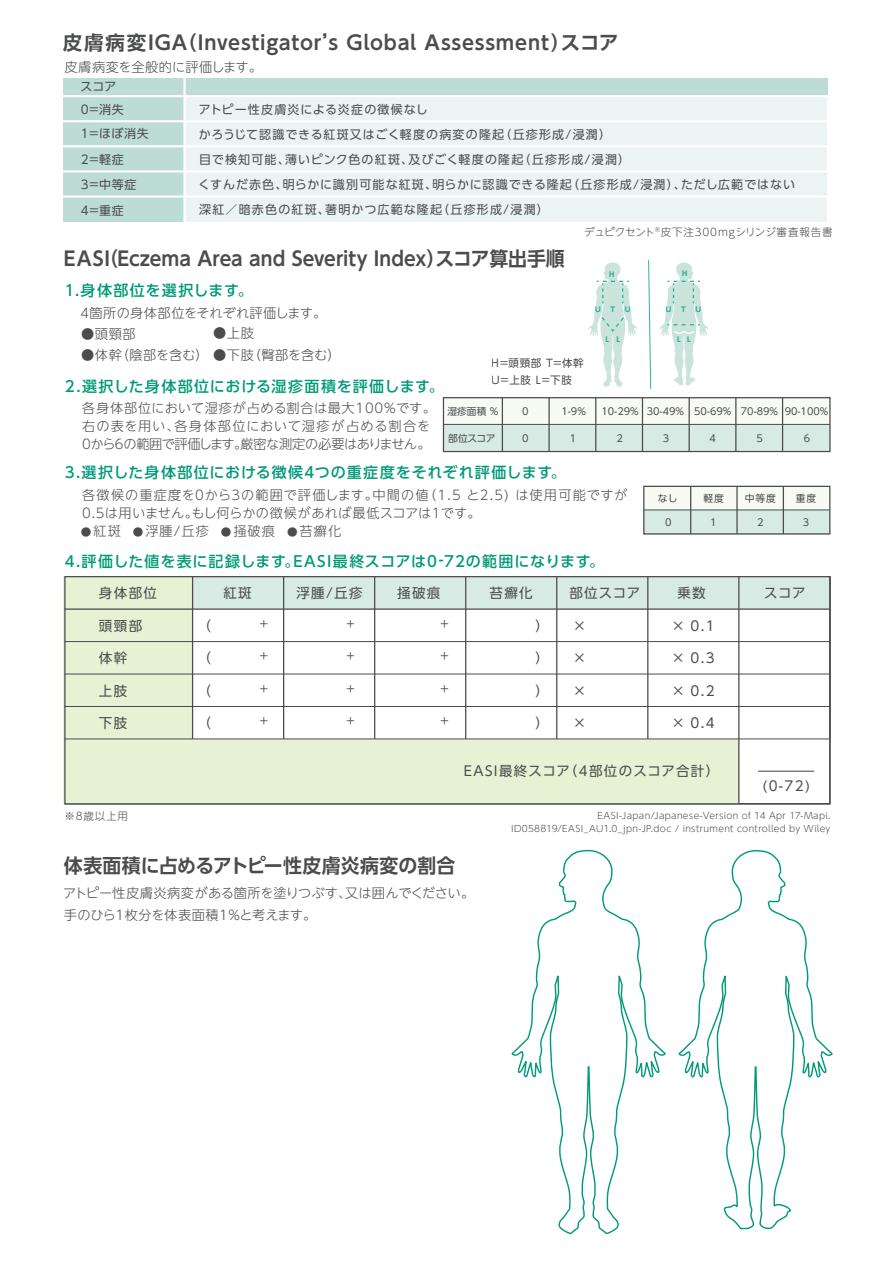
<style>
.page{position:relative;width:893px;height:1263px;background:#fff}
.page>*{position:absolute;margin:0;border:0;box-sizing:border-box;transform-origin:0 0}
.t1{font:700 19.5px "UD Shin Go Pro De";letter-spacing:.015em;color:#4b4c4d}
.t2{font:700 19.5px "UD Shin Go Pro De";letter-spacing:.04em;color:#4b4c4d}
.t3{font:500 15px "UD Shin Go Pro";letter-spacing:.065em;color:#009a77}
.t4{font:13.5px "UD Shin Go Pro";letter-spacing:.1em;color:#4b4c4d}
.t5{font:300 13.2px/18px "UD Shin Go NT Pro";letter-spacing:.025em;color:#4b4c4d}
.t6{font:300 13.2px/21.5px "UD Shin Go NT Pro";color:#4b4c4d}
.t7{font:300 13.2px "UD Shin Go Pro";letter-spacing:.08em;color:#4b4c4d}
.t8{font:12px/25px "UD Shin Go Pro";letter-spacing:.095em;color:#4b4c4d}
.t9{font:12px/25.7px "UD Shin Go Pro";letter-spacing:.06em;color:#4b4c4d}
.t10{font:10.8px "UD Shin Go Pro";color:#4b4c4d}
.t11{font:300 10.5px "UD Shin Go NT Pro";letter-spacing:.08em;color:#4b4c4d}
.t12{font:10.5px/16.5px "UD Shin Go Pro";letter-spacing:.06em;color:#4b4c4d}
.t13{font:9.75px "UD Shin Go Pro";color:#4b4c4d}
.t14{font:300 9px/13.5px "UD Shin Go NT Pro";letter-spacing:.04em;color:#4b4c4d;text-align:right}
.t15{font:700 7.05px "UD Shin Go NT Pro";color:#2fb099}
.s1{font-size:10.5px}
</style>
<div class="page">
<svg style="left:511px;top:849px;width:155px;height:386px"></svg>
<svg style="left:678px;top:850px;width:155px;height:380px"></svg>
<div style="left:185px;top:96px;width:642px;height:126px;background:#ebf4f2"></div>
<div style="left:63px;top:78px;width:122px;height:144px;background:#bdddd4"></div>
<div style="left:63px;top:78px;width:764px;height:19px;background:#bdddd4"></div>
<hr style="left:55px;top:95px;width:777px;height:2px;background:#fff">
<hr style="left:55px;top:195px;width:777px;height:3px;background:#fff">
<hr style="left:55px;top:170px;width:777px;height:3px;background:#fff">
<hr style="left:55px;top:145px;width:777px;height:2px;background:#fff">
<hr style="left:55px;top:120px;width:777px;height:2px;background:#fff">
<hr style="left:183px;top:76px;width:3px;height:151px;background:#fff">
<svg style="left:648px;top:260px;width:4px;height:129px"></svg>
<svg style="left:659px;top:262px;width:50px;height:124px"></svg>
<svg style="left:588px;top:262px;width:50px;height:125px"></svg>
<div style="left:64px;top:576px;width:129px;height:228px;background:#e7f1d4"></div>
<div style="left:64px;top:739px;width:675px;height:65px;background:#e7f1d4"></div>
<div style="left:193px;top:576px;width:637px;height:32px;background:#d7eae4"></div>
<div style="left:64px;top:576px;width:766px;height:228px;border:1px solid #4b4c4d"></div>
<hr style="left:64px;top:608px;width:766px;height:2px;background:#4b4c4d">
<hr style="left:64px;top:641px;width:766px;height:1px;background:#4b4c4d">
<hr style="left:64px;top:674px;width:766px;height:1px;background:#4b4c4d">
<hr style="left:64px;top:706px;width:766px;height:1px;background:#4b4c4d">
<hr style="left:64px;top:739px;width:766px;height:1px;background:#4b4c4d">
<hr style="left:192px;top:577px;width:1px;height:162px;background:#4b4c4d">
<hr style="left:283px;top:577px;width:1px;height:162px;background:#4b4c4d">
<hr style="left:374px;top:577px;width:1px;height:162px;background:#4b4c4d">
<hr style="left:465px;top:577px;width:1px;height:162px;background:#4b4c4d">
<hr style="left:556px;top:577px;width:1px;height:162px;background:#4b4c4d">
<hr style="left:647px;top:577px;width:1px;height:162px;background:#4b4c4d">
<hr style="left:738px;top:577px;width:1px;height:227px;background:#4b4c4d">
<hr style="left:829px;top:577px;width:1px;height:162px;background:#4b4c4d">
<div style="left:443px;top:398px;width:387px;height:26px;background:#f8fbf3"></div>
<div style="left:443px;top:425px;width:387px;height:27px;background:#d7eae4"></div>
<div style="left:443px;top:397px;width:388px;height:55px;border:1px solid #4b4c4d"></div>
<hr style="left:443px;top:424px;width:387px;height:1px;background:#4b4c4d">
<hr style="left:502px;top:398px;width:1px;height:53px;background:#4b4c4d">
<hr style="left:548px;top:398px;width:2px;height:53px;background:#4b4c4d">
<hr style="left:595px;top:398px;width:1px;height:53px;background:#4b4c4d">
<hr style="left:642px;top:398px;width:1px;height:53px;background:#4b4c4d">
<hr style="left:688px;top:398px;width:2px;height:53px;background:#4b4c4d">
<hr style="left:735px;top:398px;width:1px;height:53px;background:#4b4c4d">
<hr style="left:782px;top:398px;width:1px;height:53px;background:#4b4c4d">
<div style="left:644px;top:487px;width:186px;height:23px;background:#f8fbf3"></div>
<div style="left:644px;top:510px;width:186px;height:24px;background:#d7eae4"></div>
<div style="left:643px;top:486px;width:187px;height:48px;border:1px solid #4b4c4d"></div>
<hr style="left:644px;top:510px;width:186px;height:1px;background:#4b4c4d">
<hr style="left:690px;top:486px;width:1px;height:48px;background:#4b4c4d">
<hr style="left:736px;top:486px;width:2px;height:48px;background:#4b4c4d">
<hr style="left:783px;top:486px;width:1px;height:48px;background:#4b4c4d">
<hr style="left:758px;top:771px;width:56px;height:1px;background:#4b4c4d">
<h1 class="t2" style="left:63px;top:27px;width:557px">皮膚病変IGA（Investigator’s Global Assessment）スコア</h1>
<p class="t6" style="left:65px;top:55px;width:199px">皮膚病変を全般的に評価します。</p>
<p class="t8" style="left:81px;top:75px;width:45px;line-height:22.2px">スコア<br>0=消失</p>
<p class="t9" style="left:81px;top:120px;width:70px">1=ほぼ消失<br>2=軽症<br>3=中等症<br>4=重症</p>
<p class="t8" style="left:198px;top:96px;width:598px">アトピー性皮膚炎による炎症の徴候なし<br>かろうじて認識できる紅斑又はごく軽度の病変の隆起（丘疹形成/浸潤）<br>目で検知可能、薄いピンク色の紅斑、及びごく軽度の隆起（丘疹形成/浸潤）<br>くすんだ赤色、明らかに識別可能な紅斑、明らかに認識できる隆起（丘疹形成/浸潤）、ただし広範ではない深紅／暗赤色の紅斑、著明かつ広範な隆起（丘疹形成/浸潤）</p>
<p class="t11" style="left:584px;top:224px;width:250px">デュピクセント<sup>®</sup>皮下注300mgシリンジ審査報告書</p>
<h1 class="t1" style="left:64px;top:243px;width:502px">EAS（Eczema Area and Severity Index）スコア算出手順</h1>
<h1 class="t1" style="left:104px;top:243px;width:7px">I</h1>
<p class="t3" style="left:65px;top:279px;width:189px">1.身体部位を選択します。</p>
<p class="t5" style="left:78px;top:303px;width:249px">４箇所の身体部位をそれぞれ評価します。</p>
<p class="t5" style="left:213px;top:324px;width:42px">●上肢</p>
<p class="t5" style="left:81px;top:324px;width:56px">●頭頸部</p>
<p class="t6" style="left:81px;top:344px;width:261px">●体幹（陰部を含む） ●下肢（臀部を含む）</p>
<p class="t3" style="left:65px;top:375px;width:380px">2.選択した身体部位における湿疹面積を評価します。</p>
<p class="t12" style="left:492px;top:354px;width:94px">H=頭頸部 T=体幹<br>U＝上肢 L=下肢</p>
<p class="t15" style="left:609px;top:268px;width:7px">H</p>
<p class="t15" style="left:595px;top:304px;width:7px">U</p>
<p class="t15" style="left:611px;top:304px;width:6px">T</p>
<p class="t15" style="left:625px;top:304px;width:7px">U</p>
<p class="t15" style="left:605px;top:334px;width:16px">L L</p>
<p class="t15" style="left:682px;top:268px;width:7px">H</p>
<p class="t15" style="left:666px;top:304px;width:7px">U</p>
<p class="t15" style="left:681px;top:304px;width:6px">T</p>
<p class="t15" style="left:696px;top:304px;width:7px">U</p>
<p class="t15" style="left:677px;top:334px;width:15px">L L</p>
<p class="t5" style="left:82px;top:398px;width:355px">各身体部位において湿疹が占める割合は最大100%です。右の表を用い、各身体部位において湿疹が占める割合を<br>0から6の範囲で評価します。厳密な測定の必要はありません。</p>
<p class="t13" style="left:447px;top:404px;width:52px">湿疹面積 %</p>
<p class="t13" style="left:522px;top:404px;width:8px">0</p>
<p class="t13" style="left:522px;top:430px;width:8px">0</p>
<p class="t13" style="left:570px;top:430px;width:8px">1</p>
<p class="t13" style="left:617px;top:430px;width:8px">2</p>
<p class="t13" style="left:663px;top:430px;width:8px">3</p>
<p class="t13" style="left:710px;top:430px;width:8px">4</p>
<p class="t13" style="left:756px;top:430px;width:8px">5</p>
<p class="t13" style="left:804px;top:430px;width:8px">6</p>
<p class="t13" style="left:561px;top:404px;width:26px">1-9%</p>
<p class="t13" style="left:601px;top:404px;width:229px">10-29% 30-49% 50-69% 70-89% 90-100%</p>
<p class="t13" style="left:448px;top:430px;width:49px">部位スコア</p>
<p class="t3" style="left:65px;top:460px;width:502px">3.選択した身体部位における徴候4つの重症度をそれぞれ評価します。</p>
<p class="t5" style="left:82px;top:485px;width:547px">各徴候の重症度を0から3の範囲で評価します。中間の値（1.5 と2.5) は使用可能ですが<br>0.5は用いません。もし何らかの徴候があれば最低スコアは1です。</p>
<p class="t7" style="left:81px;top:520px;width:262px"><span class="s1">●</span>紅斑 <span class="s1">●</span>浮腫/丘疹 <span class="s1">●</span>掻破痕 <span class="s1">●</span>苔癬化</p>
<p class="t3" style="left:65px;top:549px;width:541px">4.評価した値を表に記録します。EASI最終スコアは0-72の範囲になります。</p>
<p class="t13" style="left:658px;top:491px;width:21px">なし</p>
<p class="t13" style="left:665px;top:514px;width:8px">0</p>
<p class="t13" style="left:704px;top:491px;width:22px">軽度</p>
<p class="t13" style="left:745px;top:491px;width:32px">中等度</p>
<p class="t13" style="left:796px;top:491px;width:22px">重度</p>
<p class="t13" style="left:710px;top:514px;width:8px">1</p>
<p class="t13" style="left:757px;top:514px;width:8px">2</p>
<p class="t13" style="left:803px;top:514px;width:8px">3</p>
<p class="t4" style="left:99px;top:582px;width:60px">身体部位</p>
<p class="t4" style="left:223px;top:582px;width:30px">紅斑</p>
<p class="t4" style="left:198px;top:615px;width:72px">（　 　 <sup>+</sup></p>
<p class="t4" style="left:198px;top:647px;width:72px">（　 　 <sup>+</sup></p>
<p class="t4" style="left:198px;top:679px;width:72px">（　 　 <sup>+</sup></p>
<p class="t4" style="left:198px;top:712px;width:72px">（　 　 <sup>+</sup></p>
<p class="t4" style="left:99px;top:615px;width:45px">頭頸部</p>
<p class="t4" style="left:99px;top:647px;width:30px">体幹</p>
<p class="t4" style="left:99px;top:679px;width:30px">上肢</p>
<p class="t4" style="left:99px;top:712px;width:30px">下肢</p>
<p class="t4" style="left:296px;top:582px;width:68px">浮腫/丘疹</p>
<p class="t10" style="left:347px;top:615px;width:10px">+</p>
<p class="t10" style="left:347px;top:647px;width:10px">+</p>
<p class="t10" style="left:347px;top:680px;width:10px">+</p>
<p class="t10" style="left:347px;top:712px;width:10px">+</p>
<p class="t11" style="left:64px;top:808px;width:65px">※8歳以上用</p>
<p class="t4" style="left:397px;top:582px;width:45px">掻破痕</p>
<p class="t4" style="left:489px;top:582px;width:45px">苔癬化</p>
<p class="t4" style="left:569px;top:582px;width:73px">部位スコア</p>
<p class="t4" style="left:677px;top:582px;width:30px">乗数</p>
<p class="t4" style="left:764px;top:582px;width:43px">スコア</p>
<p class="t10" style="left:440px;top:615px;width:10px">+</p>
<p class="t10" style="left:440px;top:647px;width:10px">+</p>
<p class="t10" style="left:440px;top:680px;width:10px">+</p>
<p class="t10" style="left:440px;top:712px;width:10px">+</p>
<p class="t4" style="left:536px;top:615px;width:15px">）</p>
<p class="t4" style="left:536px;top:647px;width:15px">）</p>
<p class="t4" style="left:536px;top:679px;width:15px">）</p>
<p class="t4" style="left:536px;top:712px;width:15px">）</p>
<p class="t4" style="left:573px;top:615px;width:15px">×</p>
<p class="t4" style="left:573px;top:647px;width:15px">×</p>
<p class="t4" style="left:573px;top:679px;width:15px">×</p>
<p class="t4" style="left:573px;top:712px;width:15px">×</p>
<p class="t4" style="left:671px;top:615px;width:45px">× 0.1</p>
<p class="t4" style="left:671px;top:647px;width:45px">× 0.3</p>
<p class="t4" style="left:671px;top:679px;width:45px">× 0.2</p>
<p class="t4" style="left:671px;top:712px;width:45px">× 0.4</p>
<p class="t4" style="left:464px;top:759px;width:257px">EASI最終スコア（4部位のスコア合計）</p>
<p class="t4" style="left:762px;top:775px;width:49px">(0-72)</p>
<p class="t14" style="left:511px;top:808px;width:321px">EASI-Japan/Japanese-Version of 14 Apr 17-Mapi.<br>ID058819/EASI_AU1.0_jpn-JP.doc / instrument controlled by Wiley</p>
<h1 class="t1" style="left:64px;top:850px;width:393px">体表面積に占めるアトピー性皮膚炎病変の割合</h1>
<p class="t6" style="left:63px;top:882px;width:412px">アトピー性皮膚炎病変がある箇所を塗りつぶす、又は囲んでください。手のひら1枚分を体表面積1%と考えます。</p>
</div>
